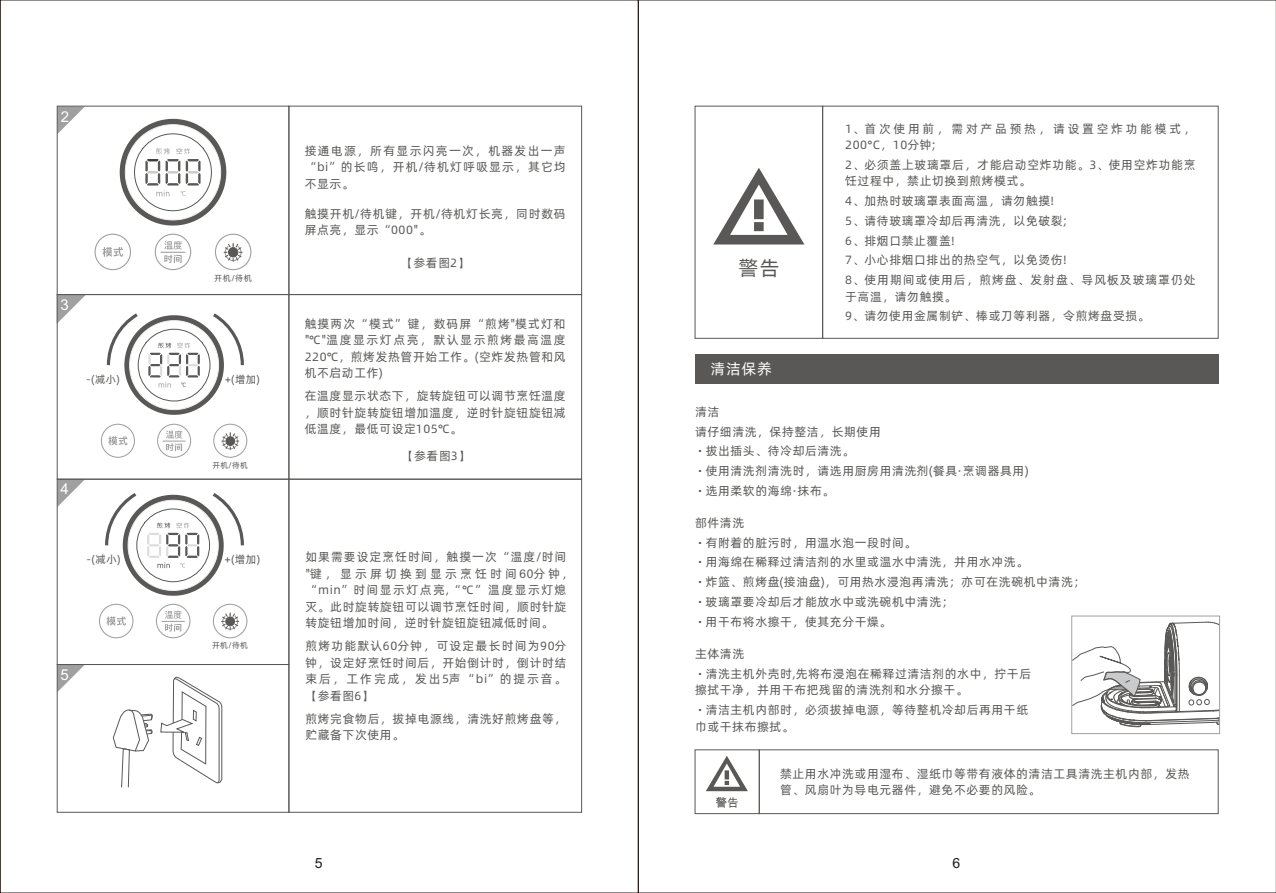
<style>
.page{position:relative;width:1276px;height:893px;background:#fff}
.page>*{position:absolute;margin:0;border:0;box-sizing:border-box;transform-origin:0 0}
.t1{font:20.25px "Alibaba Pu Hui Ti R";color:#595857}
.t2{font:15px "Arial";color:#fff}
.t3{font:15px "Alibaba Pu Hui Ti R";color:#fff}
.t4{font:14.1px "Arial";color:#231916}
.t5{font:12px/16.5px "Alibaba Pu Hui Ti R";letter-spacing:.05em;color:#595857}
.t6{font:12px/16.5px "Alibaba Pu Hui Ti R";letter-spacing:.225em;color:#595857}
.t7{font:10.65px "Alibaba Pu Hui Ti R";color:#595857}
.t8{font:10.5px "Alibaba Pu Hui Ti R";color:#595857}
.t9{font:8.25px "Alibaba Pu Hui Ti R";color:#595857}
.t10{font:7.95px "Alibaba Pu Hui Ti R";color:#595857}
.t11{font:7.8px "Alibaba Pu Hui Ti R";color:#595857}
.s1{font-family:"Arial"}
.s2{font-family:"Alibaba Pu Hui Ti B"}
</style>
<div class="page">
<svg style="left:59px;top:481px;width:24px;height:24px"></svg>
<svg style="left:59px;top:666px;width:25px;height:25px"></svg>
<div style="left:57px;top:479px;width:232px;height:186px;border:1px solid #595857"></div>
<div style="left:57px;top:664px;width:232px;height:149px;border:1px solid #595857"></div>
<svg style="left:112px;top:709px;width:41px;height:79px"></svg>
<svg style="left:160px;top:676px;width:63px;height:108px"></svg>
<svg style="left:56px;top:294px;width:29px;height:31px"></svg>
<svg style="left:59px;top:108px;width:24px;height:24px"></svg>
<svg style="left:99px;top:604px;width:34px;height:34px"></svg>
<svg style="left:156px;top:604px;width:34px;height:34px"></svg>
<svg style="left:213px;top:604px;width:34px;height:34px"></svg>
<svg style="left:105px;top:493px;width:139px;height:103px"></svg>
<svg style="left:120px;top:119px;width:106px;height:107px"></svg>
<svg style="left:94px;top:234px;width:37px;height:36px"></svg>
<svg style="left:155px;top:234px;width:36px;height:36px"></svg>
<svg style="left:215px;top:234px;width:36px;height:36px"></svg>
<div style="left:57px;top:106px;width:232px;height:189px;border:1px solid #595857"></div>
<div style="left:57px;top:294px;width:232px;height:186px;border:1px solid #595857"></div>
<div style="left:288px;top:106px;width:294px;height:189px;border:1px solid #595857"></div>
<div style="left:288px;top:294px;width:294px;height:186px;border:1px solid #595857"></div>
<div style="left:288px;top:479px;width:294px;height:334px;border:1px solid #595857"></div>
<svg style="left:101px;top:424px;width:34px;height:34px"></svg>
<svg style="left:157px;top:424px;width:34px;height:34px"></svg>
<svg style="left:213px;top:424px;width:34px;height:34px"></svg>
<svg style="left:106px;top:313px;width:138px;height:102px"></svg>
<div style="left:822px;top:106px;width:396px;height:233px;border:1px solid #595857"></div>
<svg style="left:713px;top:168px;width:91px;height:76px"></svg>
<div style="left:1071px;top:616px;width:149px;height:118px;border:1px solid #a0a0a1"></div>
<svg style="left:1071px;top:621px;width:149px;height:109px"></svg>
<div style="left:695px;top:354px;width:523px;height:30px;background:#595857"></div>
<svg style="left:716px;top:797px;width:22px;height:11px"></svg>
<svg style="left:706px;top:756px;width:42px;height:35px"></svg>
<div style="left:694px;top:749px;width:65px;height:65px;border:1px solid #595857"></div>
<div style="left:759px;top:749px;width:459px;height:65px;border:1px solid #595857"></div>
<p class="t2" style="left:61px;top:111px;width:10px">2</p>
<p class="t2" style="left:61px;top:299px;width:10px">3</p>
<p class="t9" style="left:214px;top:274px;width:39px">开机/待机</p>
<p class="t8" style="left:86px;top:374px;width:35px">-(减小)</p>
<p class="t8" style="left:225px;top:374px;width:36px">+(增加)</p>
<p class="t2" style="left:61px;top:483px;width:10px">4</p>
<p class="t11" style="left:212px;top:461px;width:37px">开机/待机</p>
<p class="t5" style="left:305px;top:142px;width:263px;text-align:justify">接通电源﹐所有显示闪亮一次﹐机器发出一声“bi”的长鸣﹐开机/待机灯呼吸显示，其它均不显示。</p>
<p class="t5" style="left:305px;top:205px;width:262px">触摸开机/待机键，开机/待机灯长亮，同时数码屏点亮，显示“000"。</p>
<p class="t5" style="left:401px;top:254px;width:70px">【参看图2】</p>
<p class="t5" style="left:305px;top:316px;width:263px;text-align:justify">触摸两次“模式”键，数码屏“煎烤"模式灯和"℃"温度显示灯点亮，默认显示煎烤最高温度220℃，煎烤发热管开始工作。(空炸发热管和风机不启动工作)</p>
<p class="t5" style="left:305px;top:388px;width:263px;text-align:justify">在温度显示状态下，旋转旋钮可以调节烹饪温度﹐顺时针旋转旋钮增加温度，逆时针旋钮旋钮减低温度，最低可设定105℃。</p>
<p class="t5" style="left:402px;top:448px;width:70px">【参看图3】</p>
<p class="t2" style="left:60px;top:669px;width:10px">5</p>
<p class="t7" style="left:86px;top:554px;width:36px">-(减小)</p>
<p class="t7" style="left:225px;top:554px;width:37px">+(增加)</p>
<p class="t5" style="left:305px;top:549px;width:263px;text-align:justify">如果需要设定烹饪时间，触摸一次“温度/时间"键，显示屏切换到显示烹饪时间<span class="s1">60</span>分钟, “min”时间显示灯点亮,“℃”温度显示灯熄灭。此时旋转旋钮可以调节烹饪时间，顺时针旋转旋钮增加时间，逆时针旋钮旋钮减低时间。</p>
<p class="t5" style="left:305px;top:638px;width:263px;text-align:justify">煎烤功能默认60分钟，可设定最长时间为90分钟，设定好烹饪时间后﹐开始倒计时，倒计时结束后﹐工作完成﹐发出5声“bi”的提示音。【参看图6】</p>
<p class="t5" style="left:305px;top:710px;width:262px">煎烤完食物后﹐拔掉电源线﹐清洗好煎烤盘等﹐贮藏备下次使用。</p>
<p class="t10" style="left:212px;top:642px;width:38px">开机/待机</p>
<h1 class="t1" style="left:738px;top:257px;width:42px">警告</h1>
<p class="t6" style="left:845px;top:120px;width:352px">1、首次使用前，需对产品预热，请设置空炸功能模式，<br>200°C，10分钟;</p>
<p class="t5" style="left:845px;top:156px;width:352px">2、必须盖上玻璃罩后，才能启动空炸功能。3、使用空炸功能烹饪过程中，禁止切换到煎烤模式。</p>
<p class="t5" style="left:845px;top:191px;width:352px;line-height:19.8px">4、加热时玻璃罩表面高温，请勿触摸!<br>5、请待玻璃罩冷却后再清洗，以免破裂;<br>6、排烟口禁止覆盖!<br>7、小心排烟口排出的热空气，以免烫伤!<br>8、使用期间或使用后，煎烤盘、发射盘、导风板及玻璃罩仍处</p>
<p class="t5" style="left:845px;top:287px;width:306px;line-height:19.8px">于高温，请勿触摸。<br>9、请勿使用金属制铲、棒或刀等利器，令煎烤盘受损。</p>
<p class="t3" style="left:710px;top:362px;width:63px">清洁保养</p>
<p class="t5" style="left:695px;top:402px;width:335px;line-height:19.8px">清洁<br>请仔细清洗，保持整洁，长期使用<br><span class="s2">·</span> 拔出插头、待冷却后清洗。<br><span class="s2">·</span> 使用清洗剂清洗时，请选用厨房用清洗剂(餐具·烹调器具用) <span class="s2">·</span> 选用柔软的海绵·抹布。</p>
<p class="t5" style="left:695px;top:513px;width:392px;line-height:19.8px">部件清洗<br><span class="s2">·</span> 有附着的脏污时，用温水泡一段时间。<br><span class="s2">·</span> 用海绵在稀释过清洁剂的水里或温水中清洗，并用水冲洗。<br><span class="s2">·</span> 炸篮、煎烤盘(接油盘)，可用热水浸泡再清洗﹔亦可在洗碗机中清洗﹔ <span class="s2">·</span> 玻璃罩要冷却后才能放水中或洗碗机中清洗﹔<br><span class="s2">·</span> 用干布将水擦干，使其充分干燥。</p>
<p class="t5" style="left:695px;top:644px;width:338px;line-height:19.8px">主体清洗<br><span class="s2">·</span> 清洗主机外壳时,先将布浸泡在稀释过清洁剂的水中﹐拧干后</p>
<p class="t5" style="left:695px;top:680px;width:335px;line-height:19.8px">擦拭干净﹐并用干布把残留的清洗剂和水分擦干。<br><span class="s2">·</span> 清洁主机内部时，必须拔掉电源，等待整机冷却后再用干纸</p>
<p class="t5" style="left:695px;top:718px;width:100px">巾或干抹布擦拭。</p>
<p class="t5" style="left:780px;top:765px;width:411px">禁止用水冲洗或用湿布、湿纸巾等带有液体的清洁工具清洗主机内部，发热管、风扇叶为导电元器件﹐避免不必要的风险。</p>
<p class="t4" style="left:315px;top:858px;width:9px">5</p>
<p class="t4" style="left:952px;top:858px;width:9px">6</p>
</div>
